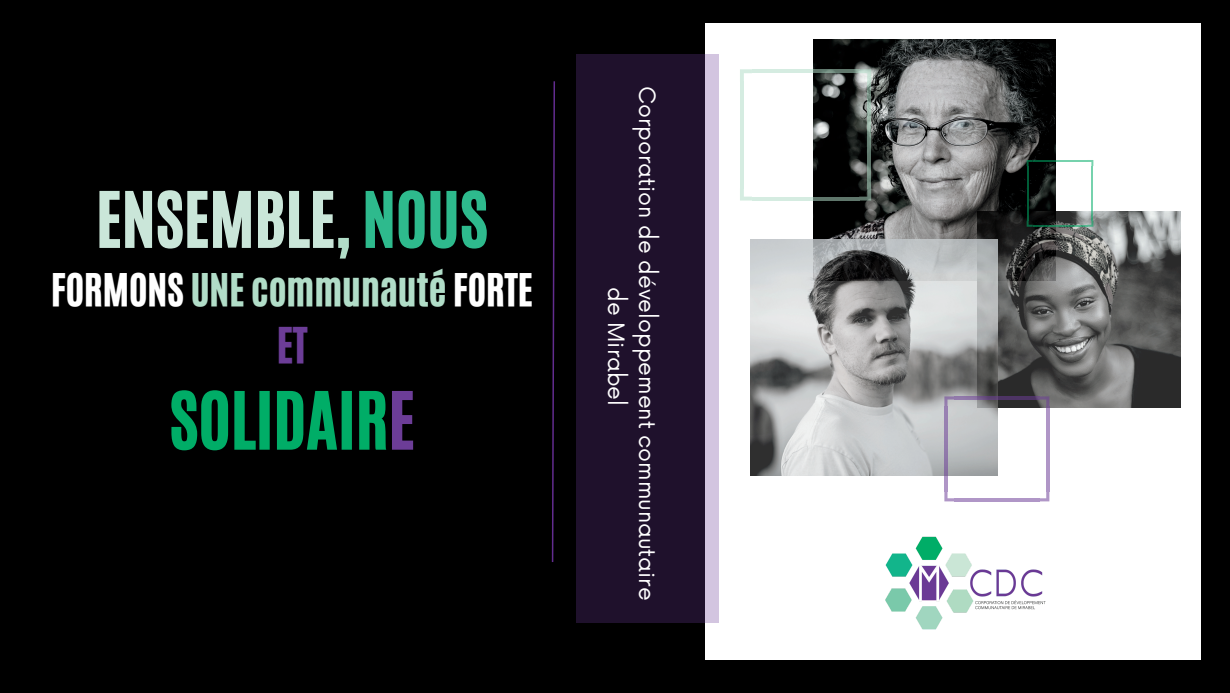
<style>
.page{position:relative;width:1230px;height:693px;background:#000}
.page>*{position:absolute;margin:0;border:0;box-sizing:border-box;transform-origin:0 0}
.t1{font:66.5px "CA Generated";color:#00ad67}
.t2{font:64.5px "CA Generated";color:#cae6d9}
.t3{font:41.5px "CA Generated";color:#6c3d97}
.t4{font:37.9px "CA Generated";color:#b1ddc8}
.t5{font:22px/30.8px "Now";color:#fff;text-align:center}
.s1{color:#b1ddc8}
.s2{color:#2eba8d}
.s3{color:#fff}
.s4{color:#6c3d97}
</style>
<div class="page">
<div style="left:705px;top:23px;width:496px;height:636px;background:#fff"></div>
<img style="left:885px;top:536px;width:161px;height:94px">
<img style="left:813px;top:39px;width:243px;height:200px">
<img style="left:978px;top:211px;width:202px;height:197px">
<img style="left:750px;top:239px;width:247px;height:236px">
<svg style="left:551px;top:81px;width:4px;height:481px"></svg>
<svg style="left:867px;top:81px;width:4px;height:108px"></svg>
<hr style="left:740px;top:81px;width:4px;height:108px;background:#d5ece1">
<svg style="left:752px;top:69px;width:107px;height:4px"></svg>
<svg style="left:752px;top:197px;width:107px;height:4px"></svg>
<svg style="left:859px;top:69px;width:12px;height:12px"></svg>
<svg style="left:740px;top:69px;width:12px;height:12px"></svg>
<svg style="left:859px;top:189px;width:12px;height:12px"></svg>
<svg style="left:740px;top:189px;width:12px;height:12px"></svg>
<hr style="left:1046px;top:406px;width:3px;height:86px;background:#6c3d97">
<svg style="left:944px;top:406px;width:4px;height:86px"></svg>
<svg style="left:954px;top:396px;width:86px;height:4px"></svg>
<hr style="left:954px;top:498px;width:86px;height:3px;background:#6c3d97">
<svg style="left:1040px;top:396px;width:9px;height:10px"></svg>
<svg style="left:944px;top:396px;width:10px;height:10px"></svg>
<svg style="left:1040px;top:492px;width:9px;height:9px"></svg>
<svg style="left:944px;top:492px;width:10px;height:9px"></svg>
<hr style="left:1091px;top:166px;width:2px;height:55px;background:#00ad67">
<hr style="left:1027px;top:166px;width:2px;height:55px;background:#00ad67">
<hr style="left:1033px;top:160px;width:54px;height:2px;background:#00ad67">
<hr style="left:1033px;top:225px;width:54px;height:2px;background:#00ad67">
<svg style="left:1087px;top:160px;width:6px;height:6px"></svg>
<svg style="left:1027px;top:160px;width:6px;height:6px"></svg>
<svg style="left:1087px;top:221px;width:6px;height:6px"></svg>
<svg style="left:1027px;top:221px;width:6px;height:6px"></svg>
<svg style="left:576px;top:55px;width:143px;height:568px;background:#30223d"></svg>
<h2 class="t2" style="left:96px;top:173px;width:393px">ENSEMBLE<span class="s1">,</span> <span class="s2">NOUS</span></h2>
<h3 class="t4" style="left:51px;top:263px;width:484px"><span class="s3">FORMONS</span> UNE communauté <span class="s3">FORTE</span></h3>
<h3 class="t3" style="left:277px;top:316px;width:32px">ET</h3>
<h1 class="t1" style="left:169px;top:373px;width:247px">SOLIDAIR<span class="s4">E</span></h1>
<p class="t5" style="left:661px;top:86px;width:516px;rotate:90deg">Corporation de développement communautaire de Mirabel</p>
</div>
